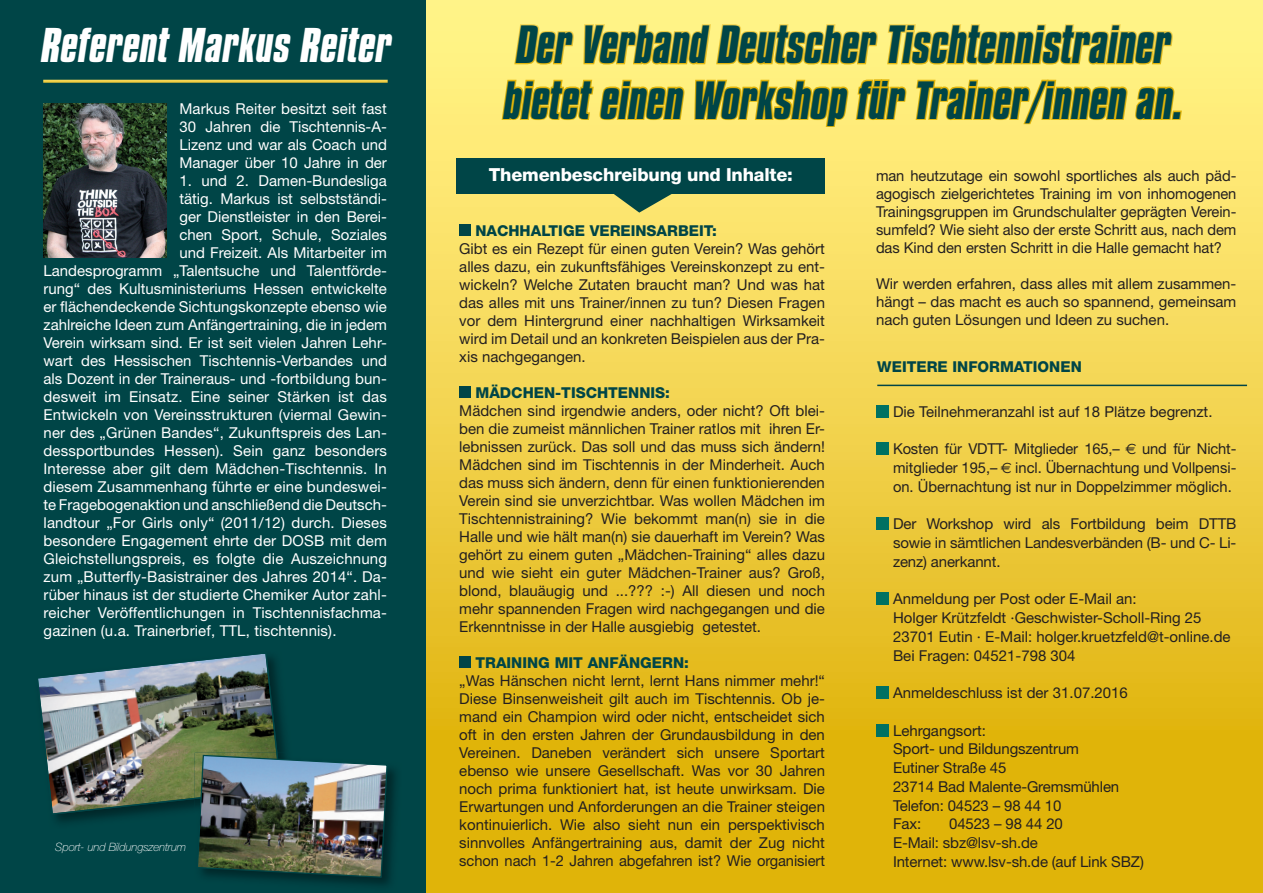
<style>
.page{position:relative;width:1263px;height:893px;background:#fff}
.page>*{position:absolute;margin:0;border:0;box-sizing:border-box;transform-origin:0 0}
.t1{font:italic 700 46.35px/55.7px "Compacta BT";color:#004547}
.t2{font:italic 700 42px "Compacta BT";letter-spacing:.01em;color:#fff}
.t3{font:800 18px "Helvetica Neue";letter-spacing:-.01em;color:#fff}
.t4{font:15px/18px "Helvetica Neue";color:#231f20;text-align:justify}
.t5{font:15px/18px "Helvetica Neue";letter-spacing:.01em;color:#fff;text-align:justify}
.t6{font:800 15px "Helvetica Neue";color:#004547}
.t7{font:italic 100 11.55px "Helvetica Neue";letter-spacing:-.01em;color:#fff}
.s1{font-family:"Euro Sans"}
</style>
<div class="page">
<div style="left:425px;top:0;width:838px;height:893px;background:linear-gradient(to bottom,#fff690,#dcab00)"></div>
<svg style="left:513px;top:23px;width:62px;height:43px;background:#f6e064"></svg>
<svg style="left:582px;top:23px;width:297px;height:43px;background:#f5de5f"></svg>
<svg style="left:886px;top:23px;width:288px;height:43px;background:#f5dd5d"></svg>
<svg style="left:500px;top:78px;width:186px;height:43px;background:#f1d54c"></svg>
<svg style="left:693px;top:78px;width:215px;height:50px;background:#f3d852"></svg>
<svg style="left:914px;top:78px;width:269px;height:47px;background:#f3d852"></svg>
<div style="left:456px;top:158px;width:369px;height:35px;background:#004547"></div>
<div style="left:459px;top:225px;width:12px;height:11px;background:#004547"></div>
<div style="left:459px;top:387px;width:12px;height:11px;background:#004547"></div>
<div style="left:459px;top:657px;width:12px;height:11px;background:#004547"></div>
<svg style="left:608px;top:193px;width:66px;height:20px"></svg>
<div style="left:0;top:0;width:425px;height:893px;background:#004547"></div>
<hr style="left:43px;top:80px;width:345px;height:3px;background:#fff">
<img style="left:38px;top:654px;width:350px;height:224px">
<img style="left:44px;top:103px;width:123px;height:154px">
<div style="left:876px;top:405px;width:12px;height:13px;background:#007162"></div>
<div style="left:876px;top:443px;width:12px;height:12px;background:#007162"></div>
<div style="left:876px;top:518px;width:12px;height:12px;background:#007162"></div>
<div style="left:876px;top:593px;width:12px;height:12px;background:#007162"></div>
<div style="left:876px;top:686px;width:12px;height:13px;background:#007162"></div>
<div style="left:876px;top:724px;width:12px;height:12px;background:#007162"></div>
<hr style="left:877px;top:385px;width:370px;height:1px;background:#004547">
<h2 class="t2" style="left:42px;top:19px;width:352px">Referent Markus Reiter</h2>
<p class="t5" style="left:179px;top:100px;width:209px">Markus Reiter besitzt seit fast 30 Jahren die Tischtennis-A-Lizenz und war als Coach und Manager über 10 Jahre in der</p>
<p class="t5" style="left:179px;top:172px;width:209px">1. und 2. Damen-Bundesliga</p>
<p class="t5" style="left:179px;top:190px;width:209px">tätig. Markus ist selbstständi-</p>
<p class="t5" style="left:179px;top:208px;width:209px">ger Dienstleister in den Berei-</p>
<p class="t5" style="left:179px;top:226px;width:209px">chen Sport, Schule, Soziales</p>
<p class="t5" style="left:179px;top:244px;width:209px">und Freizeit. Als Mitarbeiter im</p>
<p class="t5" style="left:44px;top:262px;width:345px">Landesprogramm „Talentsuche und Talentförde-</p>
<p class="t5" style="left:44px;top:280px;width:345px">rung“ des Kultusministeriums Hessen entwickelte</p>
<p class="t5" style="left:44px;top:298px;width:345px">er flächendeckende Sichtungskonzepte ebenso wie</p>
<p class="t5" style="left:44px;top:316px;width:345px">zahlreiche Ideen zum Anfängertraining, die in jedem</p>
<p class="t5" style="left:44px;top:334px;width:345px">Verein wirksam sind. Er ist seit vielen Jahren Lehr-</p>
<p class="t5" style="left:44px;top:352px;width:345px">wart des Hessischen Tischtennis-Verbandes und</p>
<p class="t5" style="left:44px;top:370px;width:345px">als Dozent in der Traineraus- und -fortbildung bun-</p>
<p class="t5" style="left:44px;top:388px;width:345px">desweit im Einsatz. Eine seiner Stärken ist das</p>
<p class="t5" style="left:44px;top:406px;width:345px">Entwickeln von Vereinsstrukturen (viermal Gewin-</p>
<p class="t5" style="left:44px;top:424px;width:345px">ner des „Grünen Bandes“, Zukunftspreis des Lan-</p>
<p class="t5" style="left:44px;top:442px;width:345px">dessportbundes Hessen). Sein ganz besonders</p>
<p class="t5" style="left:44px;top:460px;width:345px">Interesse aber gilt dem Mädchen-Tischtennis. In</p>
<p class="t5" style="left:44px;top:478px;width:345px">diesem Zusammenhang führte er eine bundeswei-</p>
<p class="t5" style="left:44px;top:496px;width:345px">te Fragebogenaktion und anschließend die Deutsch-</p>
<p class="t5" style="left:44px;top:514px;width:345px">landtour „For Girls only“ (2011/12) durch. Dieses</p>
<p class="t5" style="left:44px;top:532px;width:345px">besondere Engagement ehrte der DOSB mit dem</p>
<p class="t5" style="left:44px;top:550px;width:345px">Gleichstellungspreis, es folgte die Auszeichnung</p>
<p class="t5" style="left:44px;top:568px;width:345px">zum „Butterfly-Basistrainer des Jahres 2014“. Da-</p>
<p class="t5" style="left:44px;top:586px;width:345px">rüber hinaus ist der studierte Chemiker Autor zahl-</p>
<p class="t5" style="left:44px;top:604px;width:345px">reicher Veröffentlichungen in Tischtennisfachma-</p>
<p class="t5" style="left:44px;top:622px;width:294px">gazinen (u.a. Trainerbrief, TTL, tischtennis).</p>
<p class="t7" style="left:55px;top:840px;width:132px">Sport- und Bildungszentrum</p>
<h1 class="t1" style="left:504px;top:17px;width:681px">Der Verband Deutscher Tischtennistrainer bietet einen Workshop für Trainer/innen an.</h1>
<p class="t3" style="left:489px;top:164px;width:306px">Themenbeschreibung und Inhalte:</p>
<p class="t6" style="left:475px;top:222px;width:243px">NACHHALTIGE VEREINSARBEIT:</p>
<p class="t4" style="left:459px;top:239px;width:367px">Gibt es ein Rezept für einen guten Verein? Was gehört alles dazu, ein zukunftsfähiges Vereinskonzept zu ent&shy;wickeln? Welche Zutaten braucht man? Und was hat das alles mit uns Trainer/innen zu tun? Diesen Fragen vor dem Hintergrund einer nachhaltigen Wirksamkeit wird im Detail und an konkreten Beispielen aus der Pra&shy;xis nachgegangen.</p>
<p class="t6" style="left:475px;top:384px;width:196px">MÄDCHEN-TISCHTENNIS:</p>
<p class="t4" style="left:459px;top:401px;width:367px">Mädchen sind irgendwie anders, oder nicht? Oft blei&shy;ben die zumeist männlichen Trainer ratlos mit ihren Er&shy;lebnissen zurück. Das soll und das muss sich ändern!<br>Mädchen sind im Tischtennis in der Minderheit. Auch das muss sich ändern, denn für einen funktionierenden Verein sind sie unverzichtbar. Was wollen Mädchen im Tischtennistraining? Wie bekommt man(n) sie in die Halle und wie hält man(n) sie dauerhaft im Verein? Was gehört zu einem guten „Mädchen-Training“ alles dazu und wie sieht ein guter Mädchen-Trainer aus? Groß, blond, blauäugig und ...??? :-) All diesen und noch mehr spannenden Fragen wird nachgegangen und die Erkenntnisse in der Halle ausgiebig getestet.</p>
<p class="t6" style="left:475px;top:654px;width:215px">TRAINING MIT ANFÄNGERN:</p>
<p class="t4" style="left:459px;top:671px;width:367px">„Was Hänschen nicht lernt, lernt Hans nimmer mehr!“ Diese Binsenweisheit gilt auch im Tischtennis. Ob je&shy;mand ein Champion wird oder nicht, entscheidet sich oft in den ersten Jahren der Grundausbildung in den Vereinen. Daneben verändert sich unsere Sportart ebenso wie unsere Gesellschaft. Was vor 30 Jahren noch prima funktioniert hat, ist heute unwirksam. Die Erwartungen und Anforderungen an die Trainer steigen kontinuierlich. Wie also sieht nun ein perspektivisch sinnvolles Anfängertraining aus, damit der Zug nicht schon nach 1-2 Jahren abgefahren ist? Wie organisiert</p>
<p class="t4" style="left:876px;top:166px;width:362px">man heutzutage ein sowohl sportliches als auch päd&shy;agogisch zielgerichtetes Training im von inhomogenen Trainingsgruppen im Grundschulalter geprägten Verein&shy;sumfeld? Wie sieht also der erste Schritt aus, nach dem das Kind den ersten Schritt in die Halle gemacht hat?</p>
<p class="t4" style="left:876px;top:274px;width:362px">Wir werden erfahren, dass alles mit allem zusammen&shy;hängt – das macht es auch so spannend, gemeinsam nach guten Lösungen und Ideen zu suchen.</p>
<p class="t6" style="left:877px;top:358px;width:206px">WEITERE INFORMATIONEN</p>
<p class="t4" style="left:893px;top:402px;width:321px">Die Teilnehmeranzahl ist auf 18 Plätze begrenzt.</p>
<p class="t4" style="left:893px;top:439px;width:345px;line-height:18.8px">Kosten für VDTT- Mitglieder 165,– <span class="s1">€</span> und für Nicht&shy;mitglieder 195,– <span class="s1">€</span> incl. Übernachtung und Vollpensi&shy;on. Übernachtung ist nur in Doppelzimmer möglich.</p>
<p class="t4" style="left:893px;top:514px;width:345px;line-height:18.8px">Der Workshop wird als Fortbildung beim DTTB sowie in sämtlichen Landesverbänden (B- und C- Li&shy;zenz) anerkannt.</p>
<p class="t4" style="left:893px;top:589px;width:339px;line-height:18.8px;text-align:left">Anmeldung per Post oder E-Mail an:<br>Holger Krützfeldt ·Geschwister-Scholl-Ring 25<br>23701 Eutin · E-Mail: holger.kruetzfeld@t-online.de Bei Fragen: 04521-798 304</p>
<p class="t4" style="left:893px;top:683px;width:236px">Anmeldeschluss ist der 31.07.2016</p>
<p class="t4" style="left:893px;top:721px;width:228px;line-height:18.8px;text-align:left">Lehrgangsort:<br>Sport- und Bildungszentrum<br>Eutiner Straße 45<br>23714 Bad Malente-Gremsmühlen<br>Telefon: 04523 – 98 44 10<br>Fax:</p>
<p class="t4" style="left:893px;top:814px;width:252px;line-height:18.8px;text-align:left;text-indent:56px">04523 – 98 44 20<br>E-Mail: sbz@lsv-sh.de<br>Internet: www.lsv-sh.de (auf Link SBZ)</p>
</div>
